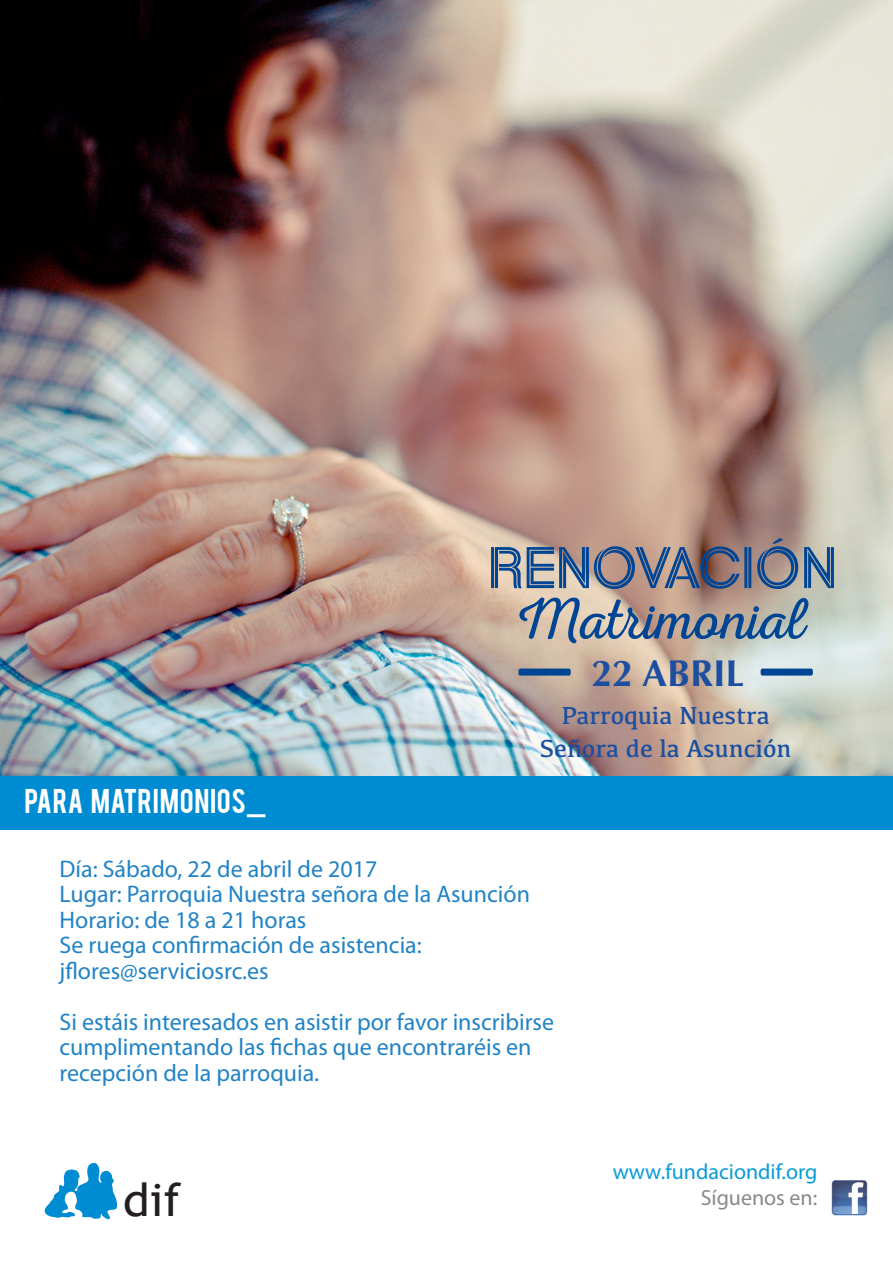
<style>
.page{position:relative;width:893px;height:1263px;background:#fff}
.page>*{position:absolute;margin:0;border:0;box-sizing:border-box;transform-origin:0 0}
.t1{font:45.9px "Trebuchet MS";color:#231f20;scale:1.04 1}
.t2{font:700 37.5px "Optima";color:#1c4fa0}
.t3{font:27px "Bebas";letter-spacing:.02em;color:#fff}
.t4{font:25.5px "Kefa";color:#1c4fa0}
.t5{font:24px/25.5px "Myriad Pro";color:#2183c5}
.t6{font:21.9px "Myriad Pro";color:#0a9bd9}
.t7{font:21.9px "Myriad Pro";color:#87898c}
</style>
<div class="page">
<img style="left:0;top:0;width:893px;height:776px">
<div style="left:0;top:776px;width:893px;height:53px;background:#008cd2"></div>
<svg style="left:519px;top:597px;width:289px;height:46px;background:#9498a0"></svg>
<svg style="left:491px;top:546px;width:249px;height:43px;background:#7a7f91"></svg>
<hr style="left:744px;top:547px;width:3px;height:41px;background:#004594">
<hr style="left:748px;top:547px;width:3px;height:41px;background:#004594">
<svg style="left:757px;top:538px;width:41px;height:51px;background:#777b8c"></svg>
<svg style="left:804px;top:547px;width:30px;height:41px"></svg>
<svg style="left:518px;top:668px;width:53px;height:8px"></svg>
<svg style="left:761px;top:668px;width:52px;height:8px"></svg>
<svg style="left:44px;top:1163px;width:73px;height:57px"></svg>
<img style="left:831px;top:1180px;width:36px;height:35px">
<p class="t2" style="left:591px;top:651px;width:154px">22 ABRIL</p>
<p class="t3" style="left:25px;top:782px;width:244px">PARA MATRIMONIOS_</p>
<p class="t4" style="left:562px;top:700px;width:210px">Parroquia Nuestra</p>
<p class="t4" style="left:540px;top:732px;width:253px">Señora de la Asunción</p>
<p class="t5" style="left:60px;top:857px;width:319px">Día: Sábado, 22 de abril de 2017</p>
<p class="t5" style="left:60px;top:882px;width:472px">Lugar: Parroquia Nuestra señora de la Asunción</p>
<p class="t5" style="left:60px;top:908px;width:248px">Horario: de 18 a 21 horas</p>
<p class="t5" style="left:60px;top:933px;width:364px">Se ruega confirmación de asistencia:</p>
<p class="t5" style="left:60px;top:959px;width:211px">jflores@serviciosrc.es</p>
<p class="t5" style="left:60px;top:1010px;width:496px">Si estáis interesados en asistir por favor inscribirse cumplimentando las fichas que encontraréis en recepción de la parroquia.</p>
<h1 class="t1" style="left:123px;top:1172px;width:57px">dif</h1>
<p class="t6" style="left:613px;top:1159px;width:206px">www.fundaciondif.org</p>
<p class="t7" style="left:701px;top:1186px;width:118px">Síguenos en:</p>
</div>
